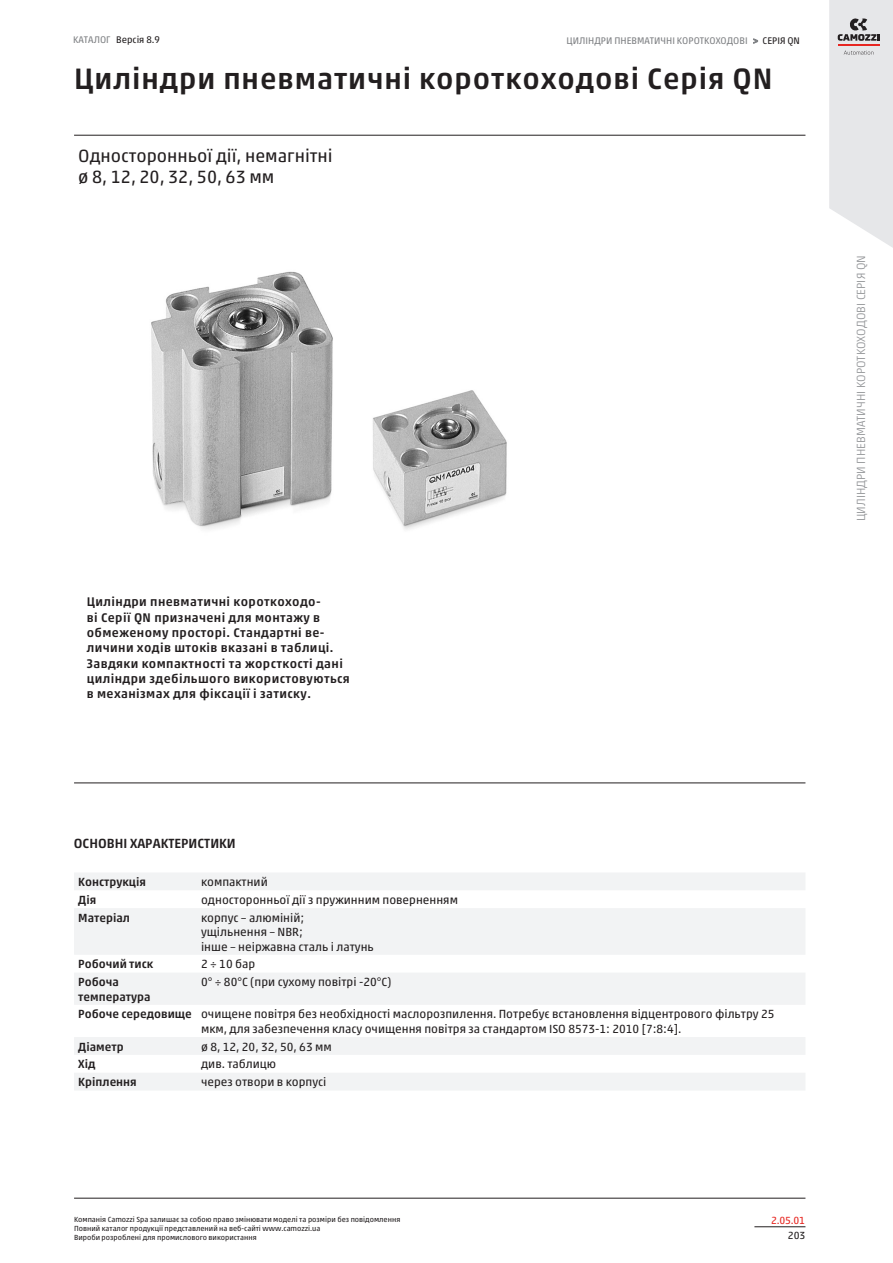
<style>
.page{position:relative;width:893px;height:1263px;background:#fff}
.page>*{position:absolute;margin:0;border:0;box-sizing:border-box;transform-origin:0 0}
.overtureTitle_value{font:500 30px "Akko W1 G";letter-spacing:.03em;color:#231f20}
.overtureSubtitle_val{font:18px "Akko W1 G";color:#231f20}
.sectionTitle_value{font:500 13.5px "Akko W1 G";color:#231f20}
.normalBold_value{font:500 12.75px "Akko W1 G";letter-spacing:.03em;color:#231f20}
.properties_value{font:12px/14.4px "Akko W1 G";color:#231f20}
.properties_name{font:500 12px/14.4px "Akko W1 G";color:#231f20}
.t1{font:300 12px "Akko W1 G";color:#939598}
.secL{font:10.5px "Akko W1 G";color:#e72621}
.t2{font:10.5px "Akko W1 G";color:#231f20}
.t3{font:9.75px "Akko W1 G";color:#808285}
.t4{font:9.75px "Akko W1 G";color:#231f20}
.t5{font:7.5px/9px "Akko W1 G";color:#231f20}
.s1{color:#808285}
.s2{color:#231f20}
</style>
<div class="page">
<svg style="left:829px;top:0;width:64px;height:248px;background:#e3e4e6"></svg>
<hr style="left:838px;top:44px;width:41px;height:2px;background:#e72621">
<hr style="left:754px;top:1226px;width:51px;height:1px;background:#231f20">
<img style="left:151px;top:271px;width:356px;height:259px">
<hr style="left:74px;top:135px;width:731px;height:1px;background:#231f20">
<hr style="left:74px;top:783px;width:731px;height:1px;background:#231f20">
<hr style="left:74px;top:1198px;width:731px;height:1px;background:#231f20">
<svg style="left:74px;top:873px;width:731px;height:217px;fill:#f2f3f4"></svg>
<p class="t4" style="left:73px;top:33px;width:88px"><span class="s1">КАТАЛОГ</span> Версія 8.9</p>
<p class="overtureTitle_value" style="left:74px;top:57px;width:700px">Циліндри пневматичні короткоходові Серія QN</p>
<p class="t3" style="left:567px;top:33px;width:235px">ЦИЛІНДРИ ПНЕВМАТИЧНІ КОРОТКОХОДОВІ &gt; <span class="s2">СЕРІЯ QN</span></p>
<p class="overtureSubtitle_val" style="left:78px;top:143px;width:256px">Односторонньої дії, немагнітні</p>
<p class="overtureSubtitle_val" style="left:78px;top:164px;width:198px">ø 8, 12, 20, 32, 50, 63 мм</p>
<p class="normalBold_value" style="left:87px;top:593px;width:235px">Циліндри пневматичні короткоходо-</p>
<p class="normalBold_value" style="left:87px;top:608px;width:235px">ві Серії QN призначені для монтажу в</p>
<p class="normalBold_value" style="left:87px;top:623px;width:239px">обмеженому просторі. Стандартні ве-</p>
<p class="normalBold_value" style="left:87px;top:638px;width:248px">личини ходів штоків вказані в таблиці.</p>
<p class="normalBold_value" style="left:87px;top:654px;width:258px">Завдяки компактності та жорсткості дані</p>
<p class="normalBold_value" style="left:87px;top:669px;width:265px">циліндри здебільшого використовуються</p>
<p class="normalBold_value" style="left:87px;top:684px;width:226px">в механізмах для фіксації і затиску.</p>
<p class="t1" style="left:852px;top:521px;width:267px;rotate:-90deg">ЦИЛІНДРИ ПНЕВМАТИЧНІ КОРОТКОХОДОВІ СЕРІЯ QN</p>
<p class="sectionTitle_value" style="left:74px;top:833px;width:163px">ОСНОВНІ ХАРАКТЕРИСТИКИ</p>
<p class="properties_name" style="left:78px;top:874px;width:69px">Конструкція</p>
<p class="properties_value" style="left:201px;top:874px;width:68px">компактний</p>
<p class="properties_name" style="left:78px;top:892px;width:20px">Дія</p>
<p class="properties_value" style="left:201px;top:892px;width:258px">односторонньої дії з пружинним поверненням</p>
<p class="properties_name" style="left:78px;top:909px;width:53px">Матеріал</p>
<p class="properties_value" style="left:201px;top:909px;width:105px">корпус – алюміній;</p>
<p class="properties_value" style="left:201px;top:924px;width:103px">ущільнення – NBR;</p>
<p class="properties_value" style="left:201px;top:938px;width:174px">інше – неіржавна сталь і латунь</p>
<p class="properties_name" style="left:78px;top:956px;width:76px">Робочий тиск</p>
<p class="properties_value" style="left:201px;top:956px;width:56px">2 ÷ 10 бар</p>
<p class="properties_name" style="left:78px;top:974px;width:74px">Робоча температура</p>
<p class="properties_value" style="left:201px;top:974px;width:192px">0° ÷ 80°C (при сухому повітрі -20°C)</p>
<p class="properties_name" style="left:78px;top:1006px;width:115px">Робоче середовище</p>
<p class="properties_value" style="left:201px;top:1006px;width:575px">очищене повітря без необхідності маслорозпилення. Потребує встановлення відцентрового фільтру 25 мкм, для забезпечення класу очищення повітря за стандартом ISO 8573-1: 2010 [7:8:4].</p>
<p class="properties_name" style="left:78px;top:1038px;width:47px">Діаметр</p>
<p class="properties_value" style="left:201px;top:1038px;width:132px">ø 8, 12, 20, 32, 50, 63 мм</p>
<p class="properties_name" style="left:78px;top:1056px;width:19px">Хід</p>
<p class="properties_value" style="left:201px;top:1056px;width:77px">див. таблицю</p>
<p class="properties_name" style="left:78px;top:1074px;width:60px">Кріплення</p>
<p class="properties_value" style="left:201px;top:1074px;width:127px">через отвори в корпусі</p>
<p class="t5" style="left:74px;top:1214px;width:328px">Компанія Camozzi Spa залишає за собою право змінювати моделі та розміри без повідомлення<br>Повний каталог продукції представлений на веб-сайті www.camozzi.ua<br>Вироби розроблені для промислового використання</p>
<p class="secL" style="left:771px;top:1212px;width:35px">2.05.01</p>
<p class="t2" style="left:788px;top:1228px;width:19px">203</p>
</div>
